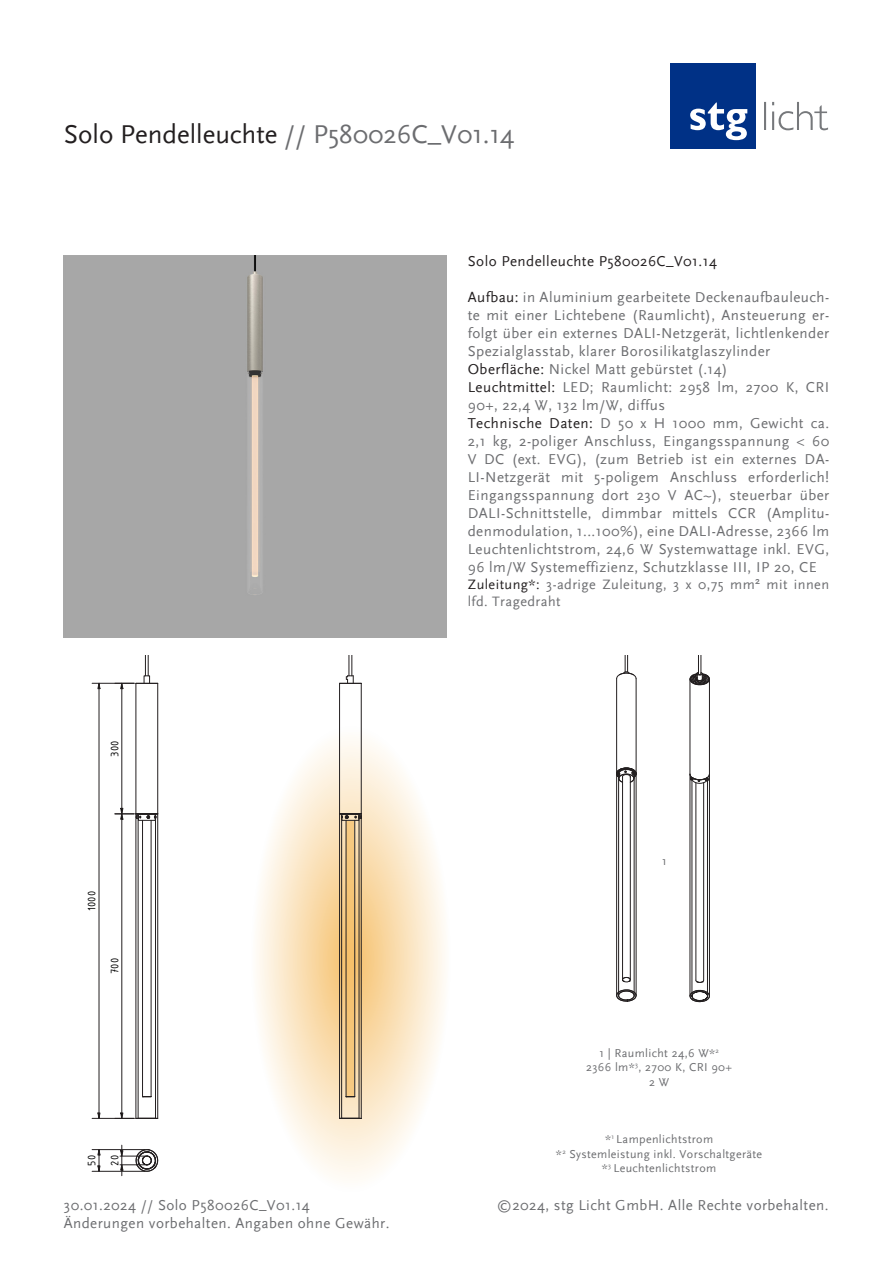
<style>
.page{position:relative;width:893px;height:1263px;background:#fff}
.page>*{position:absolute;margin:0;border:0;box-sizing:border-box;transform-origin:0 0}
.t1{font:27px "Scala Sans";color:#231f20}
.t2{font:15px/18px "Scala Sans";letter-spacing:.03em;color:#6c6d70}
.t3{font:15px "Scala Sans";letter-spacing:.03em;color:#231f20}
.t4{font:14.25px/17.1px "Scala Sans";letter-spacing:.03em;color:#6c6d70}
.t5{font:12px "Scala Sans";letter-spacing:.03em;color:#6c6d70}
.t6{font:11.7px "ISOCPEUR";letter-spacing:.005em;color:#000}
.s1{color:#6c6d70}
.s2{color:#231f20}
</style>
<div class="page">
<div style="left:670px;top:64px;width:85px;height:85px;background:#003186"></div>
<svg style="left:690px;top:103px;width:57px;height:37px"></svg>
<svg style="left:764px;top:102px;width:64px;height:28px"></svg>
<svg style="left:248px;top:720px;width:205px;height:477px"></svg>
<div style="left:347px;top:821px;width:7px;height:276px;background:#f6c576"></div>
<div style="left:64px;top:255px;width:382px;height:383px;background:#a7a7a7"></div>
<hr style="left:157px;top:683px;width:1px;height:131px;background:#231f20">
<hr style="left:136px;top:683px;width:1px;height:131px;background:#231f20">
<div style="left:144px;top:676px;width:6px;height:7px;border:1px solid #231f20"></div>
<svg style="left:145px;top:656px;width:4px;height:20px"></svg>
<hr style="left:155px;top:814px;width:1px;height:304px;background:#231f20">
<hr style="left:138px;top:814px;width:1px;height:304px;background:#231f20">
<hr style="left:157px;top:814px;width:1px;height:304px;background:#231f20">
<hr style="left:136px;top:814px;width:1px;height:304px;background:#231f20">
<hr style="left:151px;top:820px;width:1px;height:277px;background:#231f20">
<hr style="left:142px;top:820px;width:1px;height:277px;background:#231f20">
<svg style="left:120px;top:1145px;width:39px;height:31px"></svg>
<svg style="left:98px;top:1150px;width:2px;height:21px"></svg>
<hr style="left:92px;top:1149px;width:53px;height:1px;background:#231f20">
<hr style="left:92px;top:1171px;width:53px;height:1px;background:#231f20">
<hr style="left:122px;top:819px;width:1px;height:294px;background:#231f20">
<svg style="left:115px;top:1113px;width:44px;height:6px"></svg>
<hr style="left:122px;top:689px;width:1px;height:119px;background:#231f20">
<svg style="left:115px;top:808px;width:44px;height:11px"></svg>
<svg style="left:115px;top:682px;width:44px;height:7px"></svg>
<svg style="left:98px;top:682px;width:2px;height:7px"></svg>
<hr style="left:99px;top:689px;width:1px;height:424px;background:#231f20">
<hr style="left:92px;top:683px;width:42px;height:1px;background:#231f20">
<hr style="left:92px;top:1118px;width:42px;height:1px;background:#231f20">
<hr style="left:636px;top:679px;width:1px;height:94px;background:#231f20">
<hr style="left:616px;top:679px;width:1px;height:94px;background:#231f20">
<svg style="left:616px;top:656px;width:20px;height:23px"></svg>
<svg style="left:616px;top:990px;width:20px;height:11px"></svg>
<hr style="left:634px;top:774px;width:1px;height:221px;background:#231f20">
<hr style="left:618px;top:775px;width:1px;height:220px;background:#231f20">
<hr style="left:636px;top:774px;width:1px;height:221px;background:#231f20">
<hr style="left:616px;top:774px;width:1px;height:221px;background:#231f20">
<svg style="left:622px;top:977px;width:9px;height:5px"></svg>
<hr style="left:630px;top:776px;width:1px;height:204px;background:#231f20">
<hr style="left:622px;top:776px;width:1px;height:204px;background:#231f20">
<svg style="left:616px;top:768px;width:20px;height:14px"></svg>
<hr style="left:709px;top:679px;width:1px;height:95px;background:#231f20">
<hr style="left:690px;top:679px;width:1px;height:95px;background:#231f20">
<svg style="left:690px;top:656px;width:20px;height:29px"></svg>
<svg style="left:690px;top:990px;width:20px;height:12px"></svg>
<hr style="left:707px;top:780px;width:1px;height:216px;background:#231f20">
<hr style="left:692px;top:779px;width:1px;height:217px;background:#231f20">
<hr style="left:709px;top:774px;width:1px;height:222px;background:#231f20">
<hr style="left:690px;top:774px;width:1px;height:222px;background:#231f20">
<svg style="left:696px;top:980px;width:8px;height:3px"></svg>
<hr style="left:703px;top:783px;width:1px;height:197px;background:#231f20">
<hr style="left:696px;top:783px;width:1px;height:197px;background:#231f20">
<svg style="left:690px;top:774px;width:19px;height:9px"></svg>
<hr style="left:361px;top:683px;width:1px;height:131px;background:#231f20">
<hr style="left:339px;top:683px;width:1px;height:131px;background:#231f20">
<svg style="left:339px;top:656px;width:23px;height:28px"></svg>
<svg style="left:340px;top:1118px;width:22px;height:1px"></svg>
<hr style="left:359px;top:814px;width:1px;height:304px;background:#231f20">
<hr style="left:341px;top:814px;width:1px;height:304px;background:#231f20">
<hr style="left:361px;top:814px;width:1px;height:304px;background:#231f20">
<hr style="left:339px;top:814px;width:1px;height:304px;background:#231f20">
<hr style="left:354px;top:820px;width:1px;height:277px;background:#231f20">
<hr style="left:346px;top:820px;width:1px;height:277px;background:#231f20">
<svg style="left:339px;top:813px;width:23px;height:6px"></svg>
<h1 class="t1" style="left:64px;top:120px;width:452px">Solo Pendelleuchte <span class="s1">// P580026C_V01.14</span></h1>
<p class="t6" style="left:107px;top:756px;width:17px;rotate:-90deg">300</p>
<p class="t6" style="left:84px;top:911px;width:21px;rotate:-90deg">1000</p>
<p class="t6" style="left:107px;top:974px;width:17px;rotate:-90deg">700</p>
<p class="t6" style="left:84px;top:1166px;width:12px;rotate:-90deg">50</p>
<p class="t6" style="left:107px;top:1166px;width:12px;rotate:-90deg">20</p>
<p class="t3" style="left:468px;top:253px;width:251px">Solo Pendelleuchte P580026C_V01.14</p>
<p class="t2" style="left:468px;top:288px;width:363px;text-align:justify"><span class="s2">Aufbau:</span> in Aluminium gearbeitete Deckenaufbauleuch&shy;te mit einer Lichtebene (Raumlicht), Ansteuerung er&shy;folgt über ein externes DALI-Netzgerät, lichtlenkender Spezialglasstab, klarer Borosilikatglaszylinder</p>
<p class="t2" style="left:468px;top:360px;width:261px"><span class="s2">Oberfläche:</span> Nickel Matt gebürstet (.14)</p>
<p class="t2" style="left:468px;top:378px;width:363px"><span class="s2">Leuchtmittel:</span> LED; Raumlicht: 2958 lm, 2700 K, CRI<br>90+, 22,4 W, 132 lm/W, diffus</p>
<p class="t2" style="left:468px;top:414px;width:363px;text-align:justify"><span class="s2">Technische Daten:</span> D 50 x H 1000 mm, Gewicht ca.<br>2,1 kg, 2-poliger Anschluss, Eingangsspannung &lt; 60<br>V DC (ext. EVG), (zum Betrieb ist ein externes DA-LI-Netzgerät mit 5-poligem Anschluss erforderlich!<br>Eingangsspannung dort 230 V AC~), steuerbar über DALI-Schnittstelle, dimmbar mittels CCR (Amplitu&shy;denmodulation, 1...100%), eine DALI-Adresse, 2366 lm Leuchtenlichtstrom, 24,6 W Systemwattage inkl. EVG, 96 lm/W Systemeffizienz, Schutzklasse III, IP 20, CE</p>
<p class="t4" style="left:468px;top:576px;width:363px"><span class="s2">Zuleitung*:</span> 3-adrige Zuleitung, 3 x 0,75 mm² mit innen lfd. Tragedraht</p>
<p class="t5" style="left:662px;top:854px;width:6px">1</p>
<p class="t5" style="left:599px;top:1046px;width:121px">1 | Raumlicht 24,6 W*<sup>2</sup></p>
<p class="t5" style="left:586px;top:1061px;width:147px">2366 lm*<sup>3</sup>, 2700 K, CRI 90+</p>
<p class="t5" style="left:649px;top:1075px;width:22px">2 W</p>
<p class="t5" style="left:605px;top:1133px;width:110px">*<sup>1</sup> Lampenlichtstrom</p>
<p class="t5" style="left:556px;top:1147px;width:208px">*<sup>2</sup> Systemleistung inkl. Vorschaltgeräte</p>
<p class="t5" style="left:602px;top:1162px;width:116px">*<sup>3</sup> Leuchtenlichtstrom</p>
<p class="t2" style="left:64px;top:1196px;width:327px">30.01.2024 // Solo P580026C_V01.14<br>Änderungen vorbehalten. Angaben ohne Gewähr.</p>
<p class="t2" style="left:497px;top:1196px;width:333px">©2024, stg Licht GmbH. Alle Rechte vorbehalten.</p>
</div>
